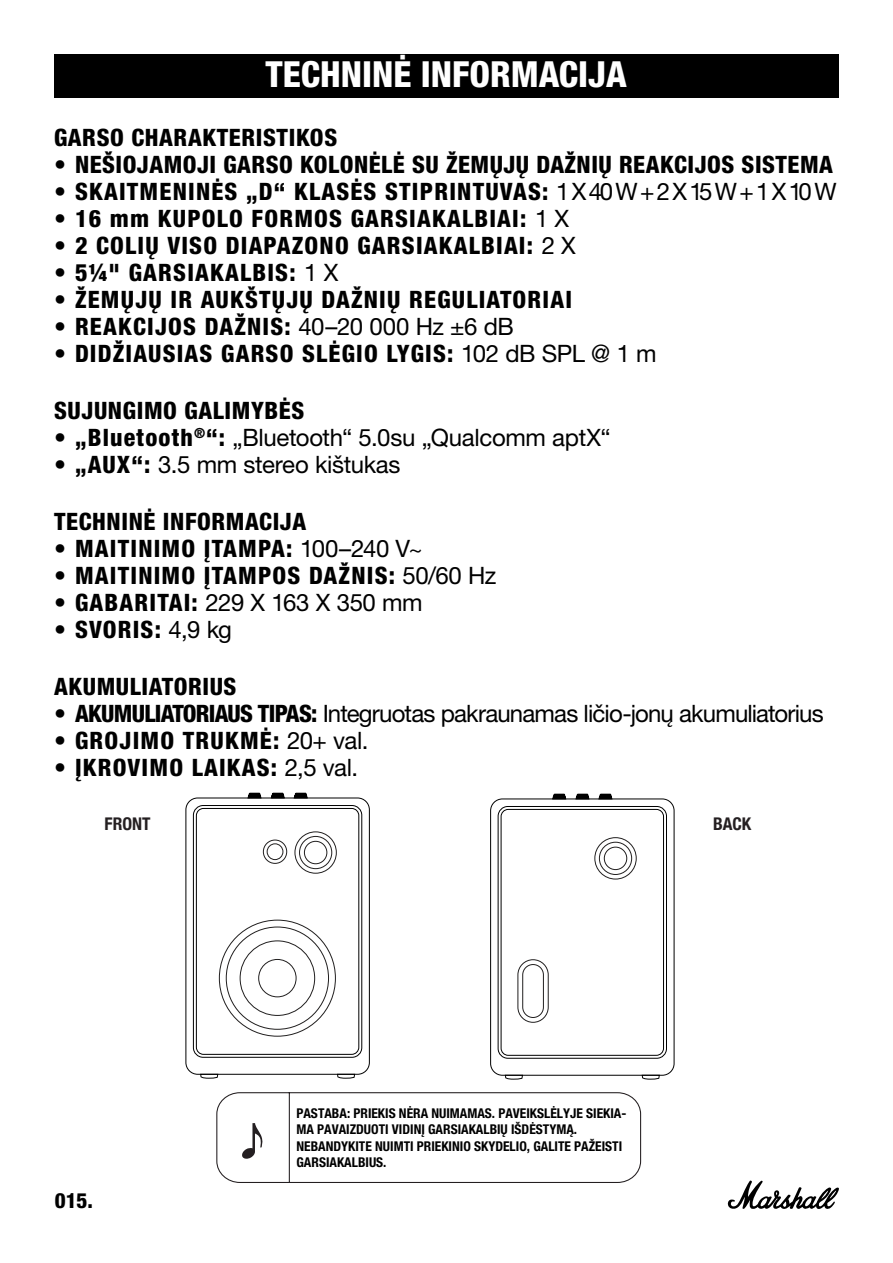
<style>
.page{position:relative;width:893px;height:1263px;background:#fff}
.page>*{position:absolute;margin:0;border:0;box-sizing:border-box;transform-origin:0 0}
.t1{font:800 condensed 36px "Helvetica Neue LT Pro";color:#fff}
.t2{font:800 condensed 24px "Helvetica Neue LT Pro";letter-spacing:.05em;color:#000}
.t3{font:24px "Helvetica Neue LT Pro";letter-spacing:-.03em;color:#000}
.t4{font:800 condensed 24px "Helvetica Neue LT Pro";letter-spacing:.025em;color:#000}
.t5{font:800 condensed 24px "Helvetica Neue LT Pro";letter-spacing:.02em;color:#000}
.t6{font:800 condensed 21px "Helvetica Neue LT Std";color:#000}
.t7{font:700 condensed 17.55px "Helvetica Neue";color:#241f21}
.t8{font:700 condensed 13.5px/16.5px "Helvetica Neue LT Pro";color:#000}
.s1{font-weight:400;font-stretch:normal}
.s2{font-weight:800;font-stretch:condensed}
</style>
<div class="page">
<svg style="left:727px;top:1180px;width:112px;height:29px"></svg>
<svg style="left:216px;top:1092px;width:426px;height:91px"></svg>
<div style="left:54px;top:54px;width:784px;height:44px;background:#000"></div>
<div style="left:185px;top:797px;width:185px;height:278px;border:1px solid #000;border-radius:12px"></div>
<div style="left:193px;top:805px;width:169px;height:253px;border:1px solid #000;border-radius:10px"></div>
<div style="left:196px;top:808px;width:163px;height:247px;border:1px solid #000;border-radius:7px"></div>
<svg style="left:200px;top:792px;width:156px;height:287px"></svg>
<svg style="left:262px;top:831px;width:75px;height:43px"></svg>
<div style="left:490px;top:798px;width:184px;height:278px;border:1px solid #000;border-radius:12px"></div>
<div style="left:498px;top:806px;width:169px;height:253px;border:1px solid #000;border-radius:10px"></div>
<div style="left:501px;top:809px;width:163px;height:247px;border:1px solid #000;border-radius:7px"></div>
<svg style="left:504px;top:793px;width:156px;height:287px"></svg>
<svg style="left:517px;top:837px;width:120px;height:186px"></svg>
<h1 class="t1" style="left:266px;top:52px;width:363px">TECHNINĖ INFORMACIJA</h1>
<p class="t4" style="left:54px;top:122px;width:285px">GARSO CHARAKTERISTIKOS</p>
<p class="t5" style="left:54px;top:149px;width:780px">• NEŠIOJAMOJI GARSO KOLONĖLĖ SU ŽEMŲJŲ DAŽNIŲ REAKCIJOS SISTEMA</p>
<p class="t2" style="left:54px;top:176px;width:784px">• SKAITMENINĖS „D“ KLASĖS STIPRINTUVAS: <span class="s1">1 X 40 W + 2 X 15 W + 1 X 10 W</span></p>
<p class="t2" style="left:54px;top:203px;width:517px">• 16 mm KUPOLO FORMOS GARSIAKALBIAI: <span class="s1">1 X</span></p>
<p class="t2" style="left:54px;top:230px;width:523px">• 2 COLIŲ VISO DIAPAZONO GARSIAKALBIAI: <span class="s1">2 X</span></p>
<p class="t2" style="left:54px;top:257px;width:286px">• 51/4" GARSIAKALBIS: <span class="s1">1 X</span></p>
<p class="t2" style="left:54px;top:284px;width:519px">• ŽEMŲJŲ IR AUKŠTŲJŲ DAŽNIŲ REGULIATORIAI</p>
<p class="t2" style="left:54px;top:311px;width:461px">• REAKCIJOS DAŽNIS: <span class="s1">40–20 000 Hz ±6 dB</span></p>
<p class="t2" style="left:54px;top:338px;width:604px">• DIDŽIAUSIAS GARSO SLĖGIO LYGIS: <span class="s1">102 dB SPL @ 1 m</span></p>
<p class="t4" style="left:54px;top:395px;width:252px">SUJUNGIMO GALIMYBĖS</p>
<p class="t3" style="left:54px;top:423px;width:558px"><span class="s2">• „Bluetooth</span><sup>®</sup><span class="s2">“:</span> „Bluetooth“ 5.0su „Qualcomm aptX“</p>
<p class="t3" style="left:54px;top:450px;width:348px"><span class="s2">• „AUX“:</span> 3.5 mm stereo kištukas</p>
<p class="t4" style="left:54px;top:506px;width:254px">TECHNINĖ INFORMACIJA</p>
<p class="t2" style="left:54px;top:533px;width:370px">• MAITINIMO ĮTAMPA: <span class="s1">100–240 V~</span></p>
<p class="t2" style="left:54px;top:560px;width:444px">• MAITINIMO ĮTAMPOS DAŽNIS: <span class="s1">50/60 Hz</span></p>
<p class="t3" style="left:54px;top:588px;width:370px"><span class="s2">• GABARITAI:</span> 229 X 163 X 350 mm</p>
<p class="t2" style="left:54px;top:614px;width:180px">• SVORIS: <span class="s1">4,9 kg</span></p>
<p class="t4" style="left:54px;top:671px;width:184px">AKUMULIATORIUS</p>
<p class="t3" style="left:54px;top:699px;width:771px"><span class="s2">• AKUMULIATORIAUS TIPAS:</span> Integruotas pakraunamas ličio-jonų akumuliatorius</p>
<p class="t2" style="left:54px;top:725px;width:316px">• GROJIMO TRUKMĖ: <span class="s1">20+ val.</span></p>
<p class="t2" style="left:54px;top:752px;width:306px">• ĮKROVIMO LAIKAS: <span class="s1">2,5 val.</span></p>
<p class="t7" style="left:105px;top:809px;width:47px">FRONT</p>
<p class="t7" style="left:713px;top:809px;width:40px">BACK</p>
<p class="t6" style="left:55px;top:1187px;width:40px">015.</p>
<p class="t8" style="left:296px;top:1104px;width:331px">PASTABA: PRIEKIS NĖRA NUIMAMAS. PAVEIKSLĖLYJE SIEKIA-MA PAVAIZDUOTI VIDINĮ GARSIAKALBIŲ IŠDĖSTYMĄ.<br>NEBANDYKITE NUIMTI PRIEKINIO SKYDELIO, GALITE PAŽEISTI GARSIAKALBIUS.</p>
</div>
